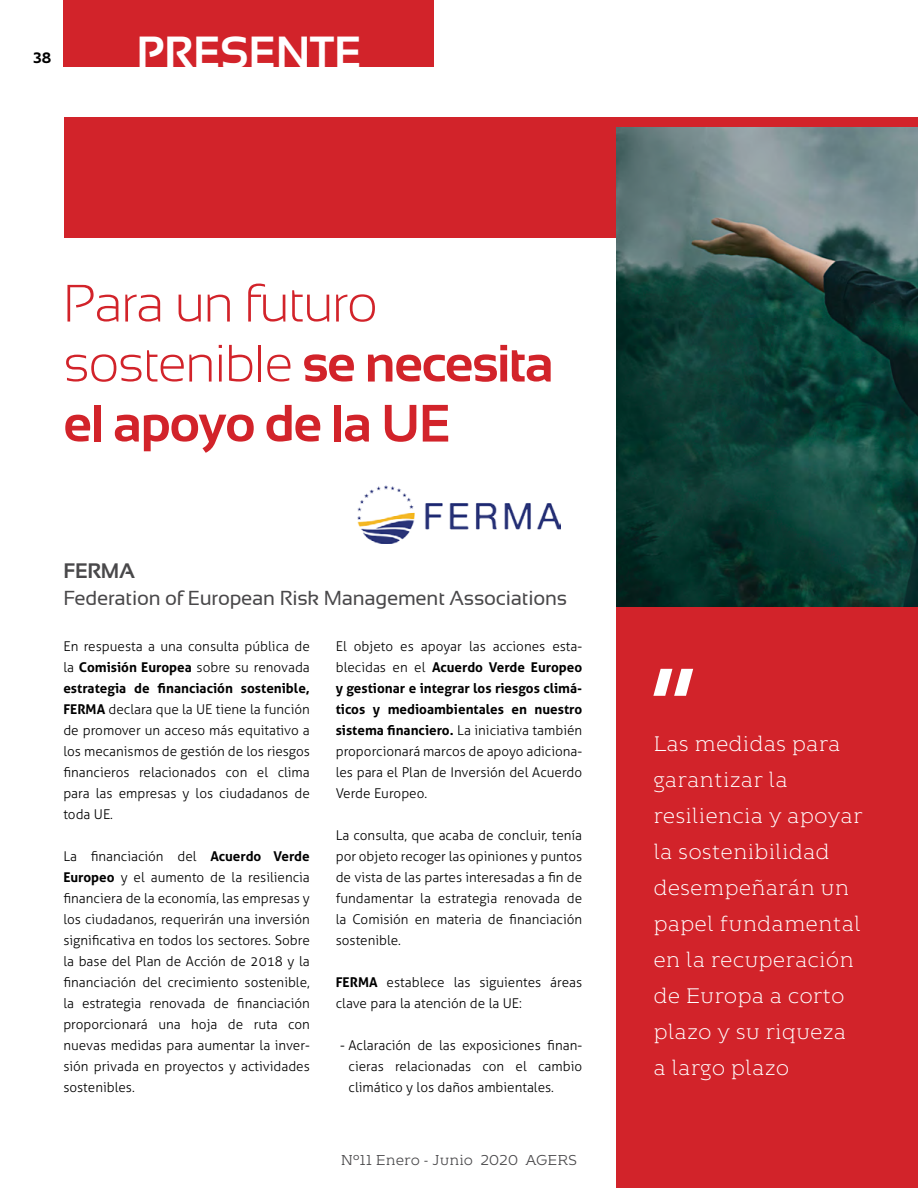
<style>
.page{position:relative;width:918px;height:1188px;background:#fff}
.page>*{position:absolute;margin:0;border:0;box-sizing:border-box;transform-origin:0 0}
.t1{font:700 52.5px/60px "Sansation";letter-spacing:-.025em;color:#d2232a}
.t2{font:700 45px "Sansation";color:#fff}
.t3{font:300 21px/36px "Kontrapunkt Bob";color:#fff}
.t4{font:700 21px "Sansation";letter-spacing:-.01em;color:#49484a}
.t5{font:20.25px "Sansation";letter-spacing:-.01em;color:#49484a}
.t6{font:700 15px "Kontrapunkt Bob";color:#000}
.t7{font:14.25px "Kontrapunkt Bob";color:#49484a}
.t8{font:300 13.5px/21px "Aller";color:#000;text-align:justify}
.s1{font-weight:300}
.s2{font-weight:700}
</style>
<div class="page">
<hr style="left:63px;top:0;width:2px;height:66px;background:#e2e3e4">
<div style="left:617px;top:128px;width:301px;height:1060px;background:#d2232a"></div>
<div style="left:64px;top:118px;width:854px;height:120px;background:#d2232a"></div>
<svg style="left:653px;top:669px;width:40px;height:27px"></svg>
<img style="left:617px;top:128px;width:301px;height:479px">
<img style="left:358px;top:485px;width:202px;height:58px">
<div style="left:64px;top:0;width:370px;height:66px;background:#d2232a"></div>
<p class="t6" style="left:33px;top:50px;width:20px">38</p>
<h2 class="t2" style="left:137px;top:28px;width:226px">PRESENTE</h2>
<h1 class="t1" style="left:63px;top:273px;width:492px"><span class="s1">Para un futuro sostenible</span> se necesita el apoyo de la UE</h1>
<h3 class="t4" style="left:63px;top:559px;width:73px">FERMA</h3>
<h3 class="t5" style="left:63px;top:587px;width:505px">Federation of European Risk Management Associations</h3>
<p class="t8" style="left:63px;top:636px;width:248px">En respuesta a una consulta pública de la <span class="s2">Comisión Europea</span> sobre su renovada <span class="s2">estrategia de financiación sostenible, FERMA</span> declara que la UE tiene la función de promover un acceso más equitativo a los mecanismos de gestión de los riesgos financieros relacionados con el clima para las empresas y los ciudadanos de toda UE.</p>
<p class="t8" style="left:63px;top:846px;width:248px">La financiación del <span class="s2">Acuerdo Verde Europeo</span> y el aumento de la resiliencia financiera de la economía, las empresas y los ciudadanos, requerirán una inversión significativa en todos los sectores. Sobre la base del Plan de Acción de 2018 y la financiación del crecimiento sostenible, la estrategia renovada de financiación proporcionará una hoja de ruta con nuevas medidas para aumentar la inver&shy;sión privada en proyectos y actividades sostenibles.</p>
<p class="t8" style="left:336px;top:636px;width:248px">El objeto es apoyar las acciones esta&shy;blecidas en el <span class="s2">Acuerdo Verde Europeo y gestionar e integrar los riesgos climá&shy;ticos y medioambientales en nuestro sistema financiero.</span> La iniciativa también proporcionará marcos de apoyo adiciona&shy;les para el Plan de Inversión del Acuerdo Verde Europeo.</p>
<p class="t8" style="left:336px;top:825px;width:248px">La consulta, que acaba de concluir, tenía por objeto recoger las opiniones y puntos de vista de las partes interesadas a fin de fundamentar la estrategia renovada de la Comisión en materia de financiación sostenible.</p>
<p class="t8" style="left:336px;top:972px;width:248px"><span class="s2">FERMA</span> establece las siguientes áreas clave para la atención de la UE:</p>
<p class="t8" style="left:349px;top:1035px;width:235px;text-indent:-9px">- Aclaración de las exposiciones finan&shy;cieras relacionadas con el cambio climático y los daños ambientales.</p>
<p class="t7" style="left:341px;top:1152px;width:238px">Nº11 Enero - Junio 2020 AGERS</p>
<h3 class="t3" style="left:653px;top:726px;width:211px">Las medidas para garantizar la resiliencia y apoyar la sostenibilidad desempeñarán un papel fundamental en la recuperación de Europa a corto plazo y su riqueza a largo plazo</h3>
</div>
